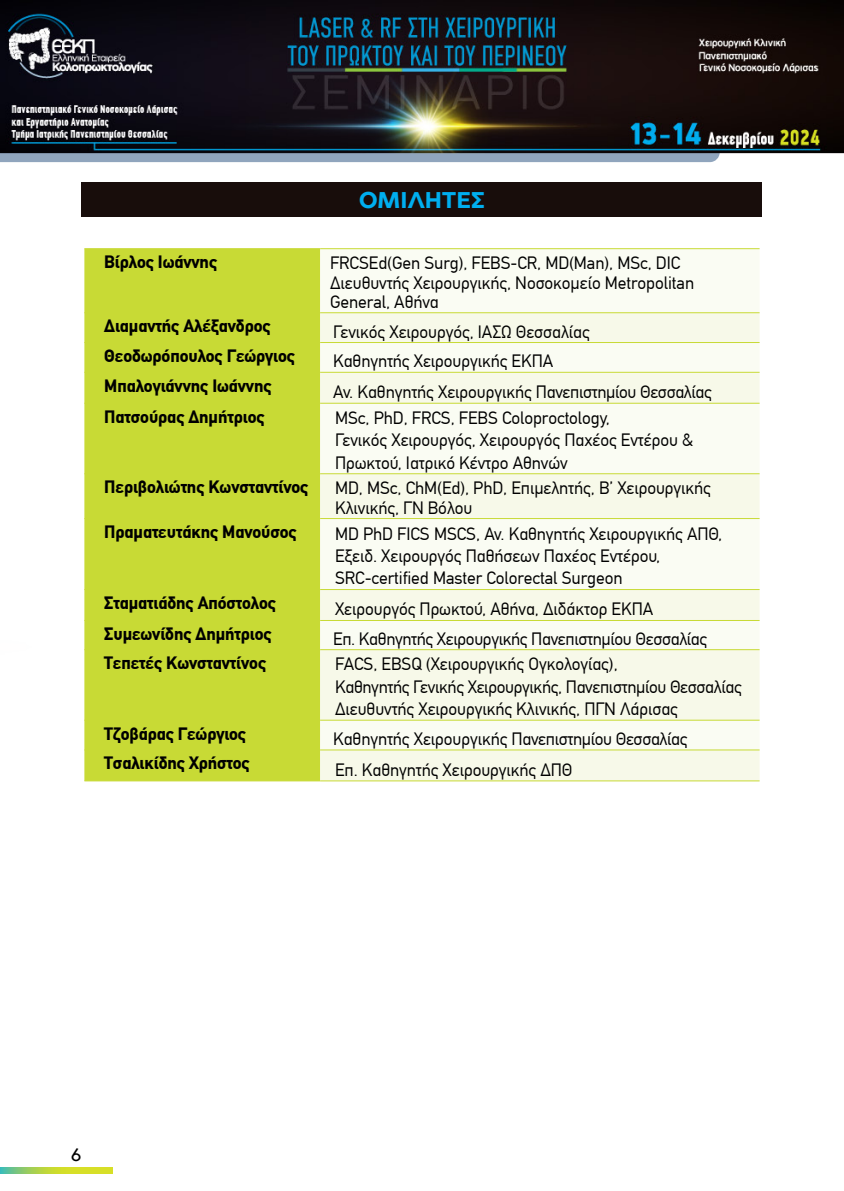
<style>
.page{position:relative;width:844px;height:1191px;background:#fff}
.page>*{position:absolute;margin:0;border:0;box-sizing:border-box;transform-origin:0 0}
.t1{font:700 22.75px "Abrade";letter-spacing:.01em;color:#00aeef}
.t2{font:500 21px "Abrade";color:#000}
.t3{font:17.5px/22.4px "CF Din";letter-spacing:-.005em;color:#000}
.t4{font:700 17.5px "CF Din";letter-spacing:-.005em;color:#000}
</style>
<div class="page">
<img style="left:0;top:0;width:843px;height:1174px">
<svg style="left:843px;top:0;width:1px;height:154px"></svg>
<svg style="left:0;top:1167px;width:112px;height:6px"></svg>
<svg style="left:842px;top:1162px;width:1px;height:12px"></svg>
<div style="left:82px;top:182px;width:679px;height:35px;background:#180d0b"></div>
<div style="left:84px;top:249px;width:236px;height:531px;background:#c8da35"></div>
<div style="left:320px;top:249px;width:439px;height:63px;background:#fafcf3"></div>
<svg style="left:320px;top:313px;width:439px;height:467px;fill:#f7f9e9"></svg>
<hr style="left:84px;top:248px;width:236px;height:1px;background:#c8da35">
<hr style="left:320px;top:248px;width:439px;height:1px;background:#c8da35">
<hr style="left:84px;top:312px;width:236px;height:1px;background:#c8da35">
<hr style="left:320px;top:312px;width:439px;height:1px;background:#c8da35">
<hr style="left:84px;top:342px;width:236px;height:1px;background:#c8da35">
<hr style="left:320px;top:342px;width:439px;height:1px;background:#c8da35">
<hr style="left:84px;top:372px;width:236px;height:1px;background:#c8da35">
<hr style="left:320px;top:372px;width:439px;height:1px;background:#c8da35">
<hr style="left:84px;top:403px;width:236px;height:1px;background:#c8da35">
<hr style="left:320px;top:403px;width:439px;height:1px;background:#c8da35">
<hr style="left:84px;top:473px;width:236px;height:1px;background:#c8da35">
<hr style="left:320px;top:473px;width:439px;height:1px;background:#c8da35">
<hr style="left:84px;top:518px;width:236px;height:1px;background:#c8da35">
<hr style="left:320px;top:518px;width:439px;height:1px;background:#c8da35">
<hr style="left:84px;top:589px;width:236px;height:1px;background:#c8da35">
<hr style="left:320px;top:589px;width:439px;height:1px;background:#c8da35">
<hr style="left:84px;top:620px;width:236px;height:1px;background:#c8da35">
<hr style="left:320px;top:620px;width:439px;height:1px;background:#c8da35">
<hr style="left:84px;top:649px;width:236px;height:1px;background:#c8da35">
<hr style="left:320px;top:649px;width:439px;height:1px;background:#c8da35">
<hr style="left:84px;top:719px;width:236px;height:1px;background:#c8da35">
<hr style="left:320px;top:719px;width:439px;height:1px;background:#c8da35">
<hr style="left:84px;top:749px;width:236px;height:1px;background:#c8da35">
<hr style="left:320px;top:749px;width:439px;height:1px;background:#c8da35">
<hr style="left:84px;top:780px;width:236px;height:1px;background:#c8da35">
<hr style="left:320px;top:780px;width:439px;height:1px;background:#c8da35">
<h1 class="t1" style="left:359px;top:185px;width:127px">ΟΜΙΛΗΤΕΣ</h1>
<p class="t4" style="left:104px;top:249px;width:114px">Βίρλος Ιωάννης</p>
<p class="t3" style="left:330px;top:254px;width:365px;line-height:19.2px">FRCSEd(Gen Surg), FEBS-CR, MD(Man), MSc, DIC<br>Διευθυντής Χειρουργικής, Νοσοκομείο Metropolitan<br>General, Αθήνα</p>
<p class="t4" style="left:104px;top:313px;width:168px">Διαμαντής Αλέξανδρος</p>
<p class="t3" style="left:333px;top:321px;width:258px">Γενικός Χειρουργός, ΙΑΣΩ Θεσσαλίας</p>
<p class="t4" style="left:104px;top:343px;width:192px">Θεοδωρόπουλος Γεώργιος</p>
<p class="t3" style="left:333px;top:350px;width:222px">Καθηγητής Χειρουργικής ΕΚΠΑ</p>
<p class="t4" style="left:104px;top:373px;width:169px">Μπαλογιάννης Ιωάννης</p>
<p class="t3" style="left:333px;top:381px;width:380px">Αν. Καθηγητής Χειρουργικής Πανεπιστημίου Θεσσαλίας</p>
<p class="t4" style="left:104px;top:403px;width:162px">Πατσούρας Δημήτριος</p>
<p class="t3" style="left:335px;top:407px;width:359px">MSc, PhD, FRCS, FEBS Coloproctology,<br>Γενικός Χειρουργός, Χειρουργός Παχέος Εντέρου &amp;<br>Πρωκτού, Ιατρικό Κέντρο Αθηνών</p>
<p class="t4" style="left:104px;top:474px;width:206px">Περιβολιώτης Κωνσταντίνος</p>
<p class="t3" style="left:335px;top:479px;width:377px;line-height:19.2px">MD, MSc, ChM(Ed), PhD, Επιμελητής, Β’ Χειρουργικής<br>Κλινικής, ΓΝ Βόλου</p>
<p class="t4" style="left:104px;top:519px;width:194px">Πραματευτάκης Μανούσος</p>
<p class="t3" style="left:335px;top:523px;width:388px">MD PhD FICS MSCS, Αν. Καθηγητής Χειρουργικής ΑΠΘ,<br>Εξειδ. Χειρουργός Παθήσεων Παχέος Εντέρου,<br>SRC-certified Master Colorectal Surgeon</p>
<p class="t4" style="left:104px;top:590px;width:173px">Σταματιάδης Απόστολος</p>
<p class="t3" style="left:335px;top:598px;width:319px">Χειρουργός Πρωκτού, Αθήνα, Διδάκτορ ΕΚΠΑ</p>
<p class="t4" style="left:104px;top:621px;width:169px">Συμεωνίδης Δημήτριος</p>
<p class="t3" style="left:333px;top:628px;width:375px">Επ. Καθηγητής Χειρουργικής Πανεπιστημίου Θεσσαλίας</p>
<p class="t4" style="left:104px;top:650px;width:163px">Τεπετές Κωνσταντίνος</p>
<p class="t3" style="left:335px;top:653px;width:408px">FACS, EBSQ (Χειρουργικής Ογκολογίας),<br>Καθηγητής Γενικής Χειρουργικής, Πανεπιστημίου Θεσσαλίας<br>Διευθυντής Χειρουργικής Κλινικής, ΠΓΝ Λάρισας</p>
<p class="t4" style="left:104px;top:720px;width:143px">Τζοβάρας Γεώργιος</p>
<p class="t3" style="left:333px;top:728px;width:356px">Καθηγητής Χειρουργικής Πανεπιστημίου Θεσσαλίας</p>
<p class="t4" style="left:104px;top:750px;width:147px">Τσαλικίδης Χρήστος</p>
<p class="t3" style="left:335px;top:759px;width:239px">Επ. Καθηγητής Χειρουργικής ΔΠΘ</p>
<p class="t2" style="left:71px;top:1139px;width:12px">6</p>
</div>
